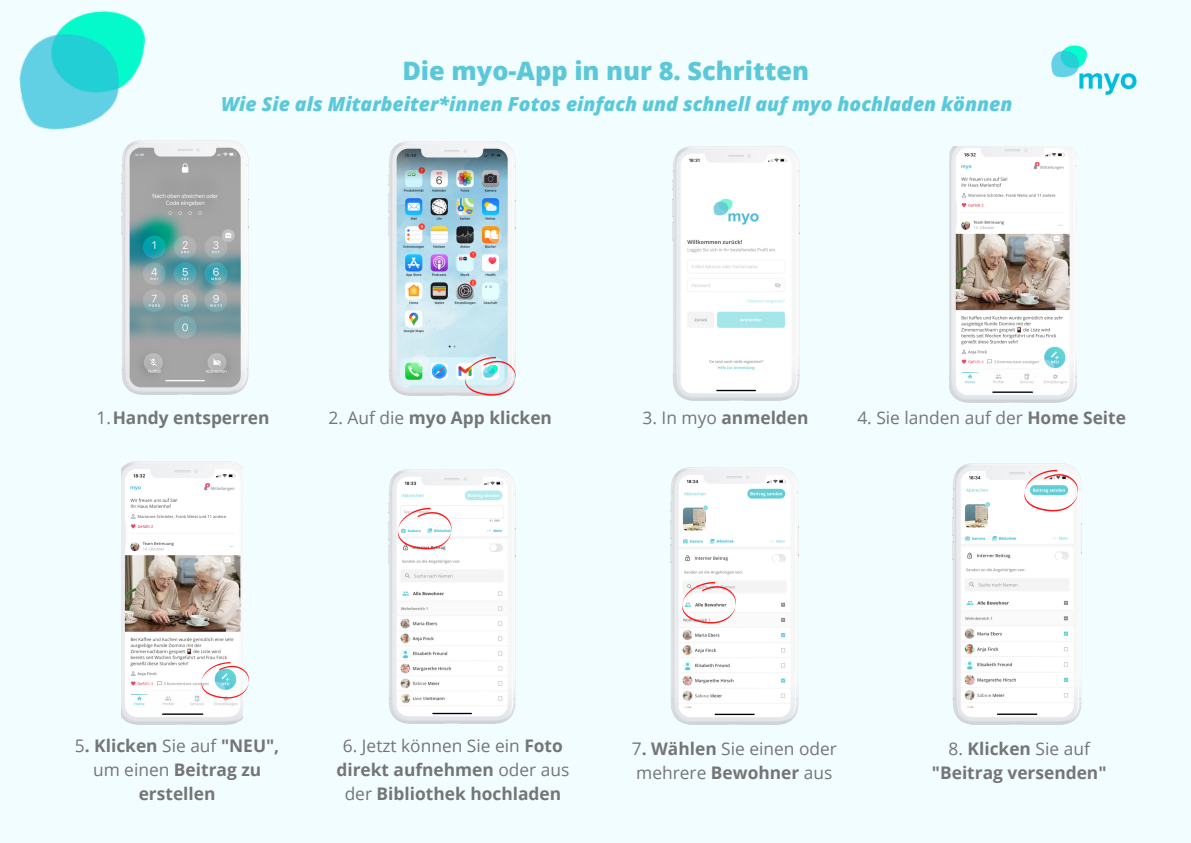
<style>
.page{position:relative;width:1191px;height:843px;background:#fff}
.page>*{position:absolute;margin:0;border:0;box-sizing:border-box;transform-origin:0 0}
.t1{font:800 25.4px "Open Sans";color:#5bc8d9}
.t2{font:italic 800 19.4px "Open Sans";color:#5bc8d9}
.t3{font:700 17.3px/24px "Open Sans";color:#757575;text-align:center}
.t4{font:17.3px/24px "Open Sans";color:#757575}
.s1{font-weight:400}
.s2{font-weight:700}
</style>
<div class="page">
<div style="left:0;top:0;width:1190px;height:842px;background:#f2fdff"></div>
<img style="left:1051px;top:45px;width:86px;height:50px">
<img style="left:19px;top:11px;width:127px;height:119px">
<img style="left:122px;top:140px;width:127px;height:254px">
<img style="left:388px;top:142px;width:127px;height:253px">
<svg style="left:464px;top:357px;width:51px;height:39px"></svg>
<img style="left:672px;top:146px;width:127px;height:254px">
<img style="left:949px;top:146px;width:126px;height:256px">
<img style="left:122px;top:461px;width:121px;height:263px">
<svg style="left:201px;top:661px;width:48px;height:37px"></svg>
<img style="left:388px;top:469px;width:127px;height:254px">
<img style="left:952px;top:463px;width:129px;height:261px">
<img style="left:670px;top:467px;width:128px;height:257px">
<svg style="left:397px;top:507px;width:54px;height:42px"></svg>
<svg style="left:682px;top:581px;width:54px;height:42px"></svg>
<svg style="left:1023px;top:469px;width:54px;height:42px"></svg>
<p class="t1" style="left:402px;top:53px;width:408px">Die myo-App in nur 8. Schritten</p>
<p class="t2" style="left:221px;top:90px;width:792px">Wie Sie als Mitarbeiter*innen Fotos einfach und schnell auf myo hochladen können</p>
<p class="t3" style="left:96px;top:404px;width:175px"><span class="s1">1.</span>Handy entsperren</p>
<p class="t3" style="left:328px;top:404px;width:225px"><span class="s1">2. Auf die</span> myo App klicken</p>
<p class="t3" style="left:642px;top:404px;width:167px"><span class="s1">3. In myo</span> anmelden</p>
<p class="t4" style="left:857px;top:404px;width:270px">4. Sie landen auf der <span class="s2">Home Seite</span></p>
<p class="t3" style="left:75px;top:732px;width:206px"><span class="s1">5</span>. Klicken <span class="s1">Sie auf</span> "NEU", <span class="s1">um einen</span> Beitrag zu erstellen</p>
<p class="t3" style="left:336px;top:732px;width:234px"><span class="s1">6. Jetzt können Sie ein</span> Foto direkt aufnehmen <span class="s1">oder aus der</span> Bibliothek hochladen</p>
<p class="t4" style="left:631px;top:736px;width:207px">7<span class="s2">. Wählen</span> Sie einen oder mehrere <span class="s2">Bewohner</span> aus</p>
<p class="t3" style="left:931px;top:736px;width:176px"><span class="s1">8.</span> Klicken <span class="s1">Sie auf </span>"Beitrag versenden"</p>
</div>
